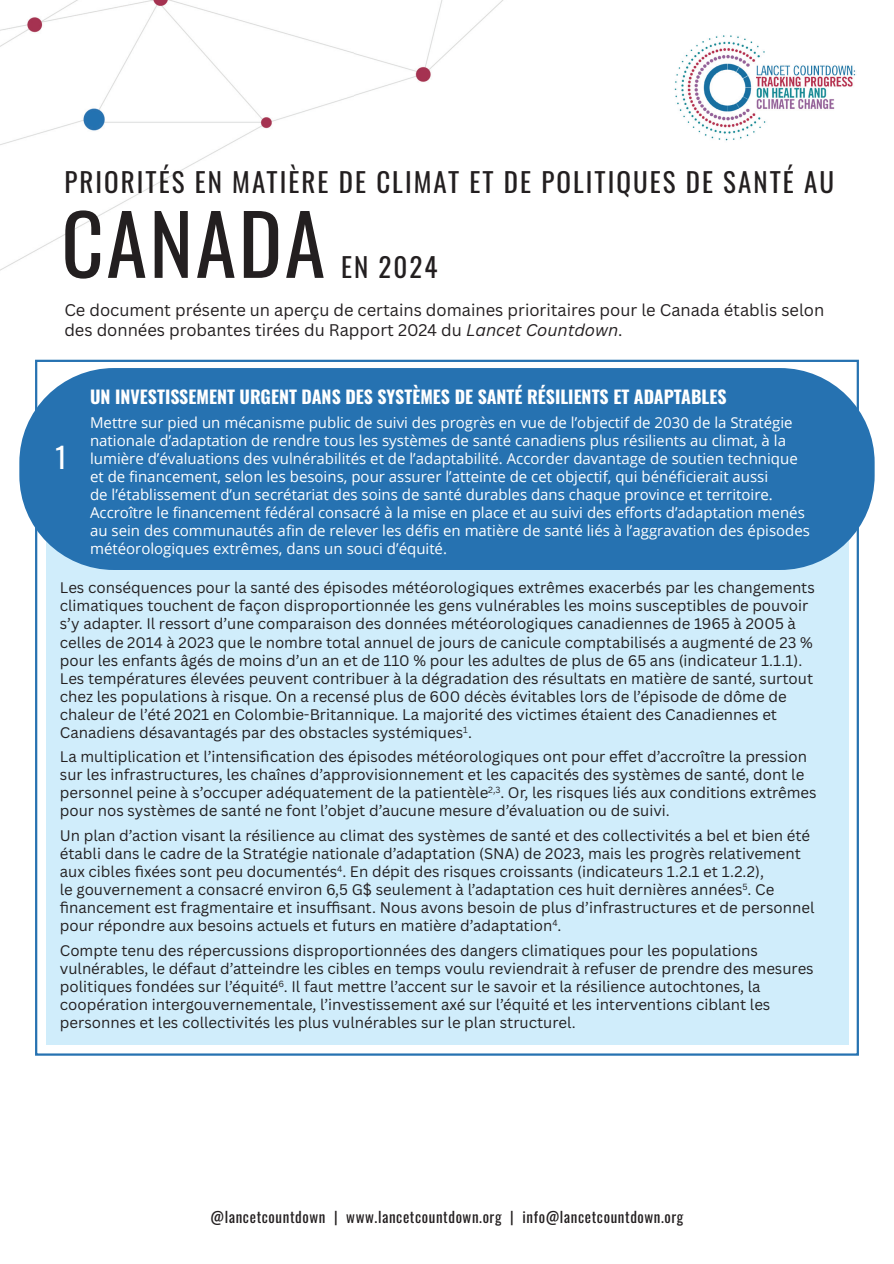
<style>
.page{position:relative;width:894px;height:1264px;background:#fff}
.page>*{position:absolute;margin:0;border:0;box-sizing:border-box;transform-origin:0 0}
.t1{font:82.5px "Oswald";letter-spacing:.03em;color:#231f20}
.t2{font:28.65px "Oswald";color:#fff}
.t3{font:27px "Oswald";letter-spacing:.075em;color:#231f20}
.t4{font:700 17.85px "Oswald";color:#fff}
.t5{font:16.5px/19.8px "Canva Sans";color:#231f20}
.t6{font:15px/18px "Canva Sans";color:#231f20}
.t7{font:15px/18px "Open Sans";color:#fff}
.t8{font:15px "Oswald";letter-spacing:.04em;color:#231f20}
.s1{font-style:italic}
</style>
<div class="page">
<img style="left:0;top:0;width:503px;height:271px">
<img style="left:674px;top:35px;width:182px;height:106px">
<div style="left:46px;top:440px;width:802px;height:604px;background:#d0edfb"></div>
<div style="left:19px;top:368px;width:855px;height:202px;background:#2672b1;border-radius:94px"></div>
<h1 class="t3" style="left:64px;top:158px;width:771px">PRIORITÉS EN MATIÈRE DE CLIMAT ET DE POLITIQUES DE SANTÉ AU</h1>
<h1 class="t1" style="left:61px;top:171px;width:265px">CANADA</h1>
<h1 class="t3" style="left:341px;top:243px;width:98px">EN 2024</h1>
<p class="t5" style="left:64px;top:300px;width:761px">Ce document présente un aperçu de certains domaines prioritaires pour le Canada établis selon des données probantes tirées du Rapport 2024 du <span class="s1">Lancet Countdown</span>.</p>
<h2 class="t4" style="left:90px;top:387px;width:638px">UN INVESTISSEMENT URGENT DANS DES SYSTÈMES DE SANTÉ RÉSILIENTS ET ADAPTABLES</h2>
<p class="t7" style="left:90px;top:413px;width:721px">Mettre sur pied un mécanisme public de suivi des progrès en vue de l’objectif de 2030 de la Stratégie nationale d’adaptation de rendre tous les systèmes de santé canadiens plus résilients au climat, à la lumière d’évaluations des vulnérabilités et de l’adaptabilité. Accorder davantage de soutien technique et de financement, selon les besoins, pour assurer l’atteinte de cet objectif, qui bénéficierait aussi<br>de l’établissement d’un secrétariat des soins de santé durables dans chaque province et territoire.<br>Accroître le financement fédéral consacré à la mise en place et au suivi des efforts d’adaptation menés au sein des communautés afin de relever les défis en matière de santé liés à l’aggravation des épisodes météorologiques extrêmes, dans un souci d’équité.</p>
<p class="t6" style="left:60px;top:579px;width:756px">Les conséquences pour la santé des épisodes météorologiques extrêmes exacerbés par les changements climatiques touchent de façon disproportionnée les gens vulnérables les moins susceptibles de pouvoir s’y adapter. Il ressort d’une comparaison des données météorologiques canadiennes de 1965 à 2005 à celles de 2014 à 2023 que le nombre total annuel de jours de canicule comptabilisés a augmenté de 23 % pour les enfants âgés de moins d’un an et de 110 % pour les adultes de plus de 65 ans (indicateur 1.1.1).<br>Les températures élevées peuvent contribuer à la dégradation des résultats en matière de santé, surtout chez les populations à risque. On a recensé plus de 600 décès évitables lors de l’épisode de dôme de chaleur de l’été 2021 en Colombie-Britannique. La majorité des victimes étaient des Canadiennes et Canadiens désavantagés par des obstacles systémiques<sup>1</sup>.</p>
<p class="t6" style="left:60px;top:748px;width:758px">La multiplication et l’intensification des épisodes météorologiques ont pour effet d’accroître la pression sur les infrastructures, les chaînes d’approvisionnement et les capacités des systèmes de santé, dont le personnel peine à s’occuper adéquatement de la patientèle<sup>2,3</sup>. Or, les risques liés aux conditions extrêmes pour nos systèmes de santé ne font l’objet d’aucune mesure d’évaluation ou de suivi.</p>
<p class="t6" style="left:60px;top:826px;width:755px">Un plan d’action visant la résilience au climat des systèmes de santé et des collectivités a bel et bien été établi dans le cadre de la Stratégie nationale d’adaptation (SNA) de 2023, mais les progrès relativement aux cibles fixées sont peu documentés<sup>4</sup>. En dépit des risques croissants (indicateurs 1.2.1 et 1.2.2),<br>le gouvernement a consacré environ 6,5 G$ seulement à l’adaptation ces huit dernières années<sup>5</sup>. Ce financement est fragmentaire et insuffisant. Nous avons besoin de plus d’infrastructures et de personnel pour répondre aux besoins actuels et futurs en matière d’adaptation<sup>4</sup>.</p>
<p class="t6" style="left:60px;top:941px;width:755px">Compte tenu des répercussions disproportionnées des dangers climatiques pour les populations vulnérables, le défaut d’atteindre les cibles en temps voulu reviendrait à refuser de prendre des mesures politiques fondées sur l’équité<sup>6</sup>. Il faut mettre l’accent sur le savoir et la résilience autochtones, la coopération intergouvernementale, l’investissement axé sur l’équité et les interventions ciblant les personnes et les collectivités les plus vulnérables sur le plan structurel.</p>
<h2 class="t2" style="left:56px;top:432px;width:13px">1</h2>
<p class="t8" style="left:210px;top:1203px;width:474px">@lancetcountdown | www.lancetcountdown.org | info@lancetcountdown.org</p>
</div>
